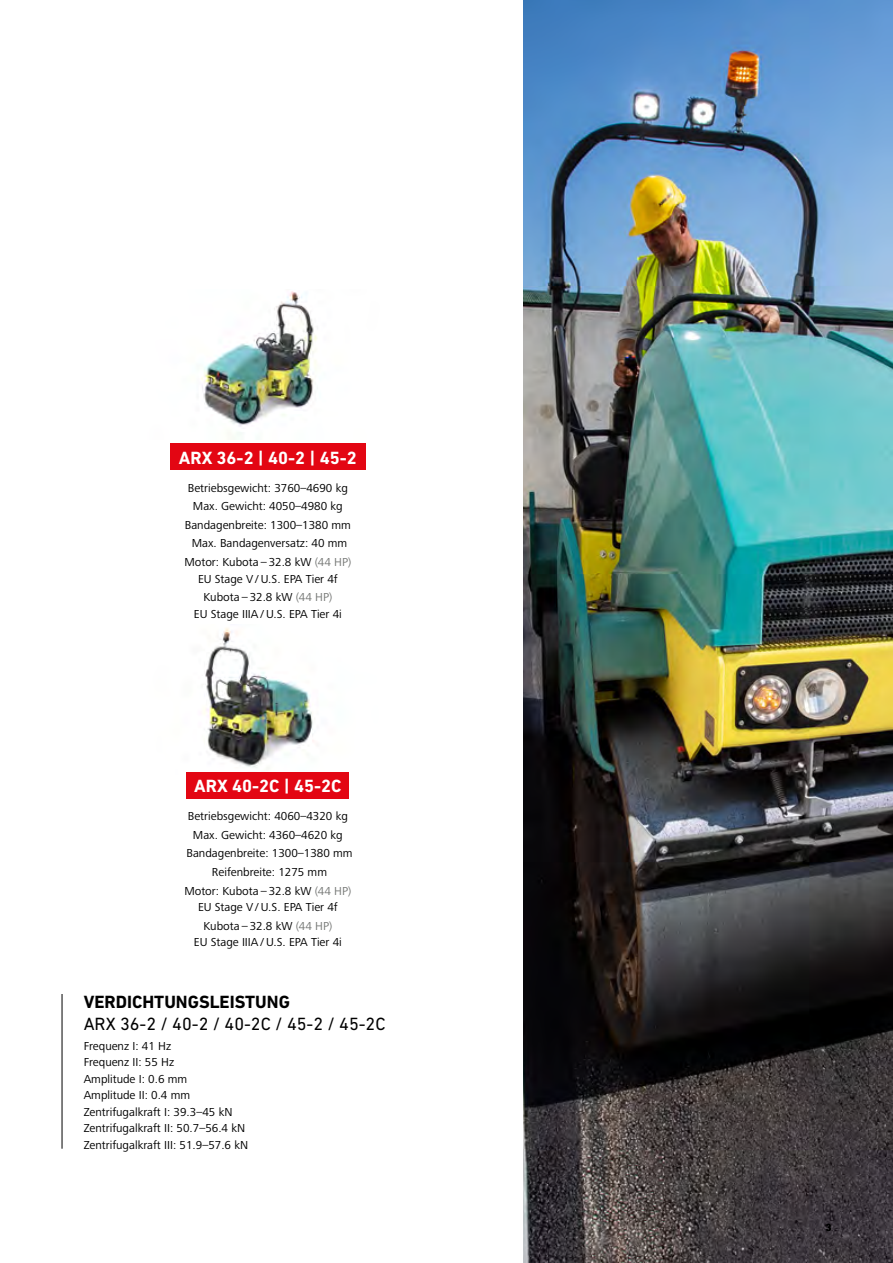
<style>
.page{position:relative;width:893px;height:1263px;background:#fff}
.page>*{position:absolute;margin:0;border:0;box-sizing:border-box;transform-origin:0 0}
.t1{font:700 18px "DIN Next LT Pro";color:#fff}
.t2{font:18px "DIN Next LT Pro";color:#000}
.t3{font:700 18px "DIN Next LT Pro";color:#000}
.t4{font:12px/18.6px "Frutiger Next LTW1 G";color:#000;text-align:center}
.t5{font:700 10.5px "DIN Next LT Pro";color:#000}
.s1{color:#777977}
</style>
<div class="page">
<img style="left:201px;top:291px;width:116px;height:144px">
<img style="left:186px;top:628px;width:128px;height:146px">
<img style="left:523px;top:0;width:370px;height:1263px">
<div style="left:170px;top:444px;width:195px;height:26px;background:#e30613"></div>
<div style="left:187px;top:772px;width:162px;height:27px;background:#e30613"></div>
<hr style="left:62px;top:994px;width:1px;height:155px;background:#000">
<h1 class="t1" style="left:179px;top:447px;width:180px">ARX 36-2 | 40-2 | 45-2</h1>
<p class="t4" style="left:184px;top:479px;width:169px">Betriebsgewicht: 3760–4690 kg<br>Max. Gewicht: 4050–4980 kg<br>Bandagenbreite: 1300–1380 mm<br>Max. Bandagenversatz: 40 mm<br>Motor: Kubota – 32.8 kW <span class="s1">(44 HP)</span></p>
<p class="t4" style="left:198px;top:570px;width:141px">EU Stage V / U.S. EPA Tier 4f<br>Kubota – 32.8 kW <span class="s1">(44 HP)</span></p>
<p class="t4" style="left:194px;top:605px;width:149px">EU Stage IIIA / U.S. EPA Tier 4i</p>
<h1 class="t1" style="left:194px;top:776px;width:149px">ARX 40-2C | 45-2C</h1>
<p class="t4" style="left:184px;top:807px;width:170px">Betriebsgewicht: 4060–4320 kg<br>Max. Gewicht: 4360–4620 kg<br>Bandagenbreite: 1300–1380 mm<br>Reifenbreite: 1275 mm<br>Motor: Kubota – 32.8 kW <span class="s1">(44 HP)</span></p>
<p class="t4" style="left:198px;top:898px;width:141px">EU Stage V / U.S. EPA Tier 4f<br>Kubota – 32.8 kW <span class="s1">(44 HP)</span></p>
<p class="t4" style="left:194px;top:933px;width:149px">EU Stage IIIA / U.S. EPA Tier 4i</p>
<h1 class="t3" style="left:84px;top:991px;width:208px">VERDICHTUNGSLEISTUNG</h1>
<h1 class="t2" style="left:84px;top:1013px;width:303px">ARX 36-2 / 40-2 / 40-2C / 45-2 / 45-2C</h1>
<p class="t4" style="left:84px;top:1038px;width:166px;line-height:16.5px;text-align:left">Frequenz I: 41 Hz<br>Frequenz II: 55 Hz<br>Amplitude I: 0.6 mm<br>Amplitude II: 0.4 mm<br>Zentrifugalkraft I: 39.3–45 kN<br>Zentrifugalkraft II: 50.7–56.4 kN<br>Zentrifugalkraft III: 51.9–57.6 kN</p>
<p class="t5" style="left:826px;top:1221px;width:7px">3</p>
</div>
